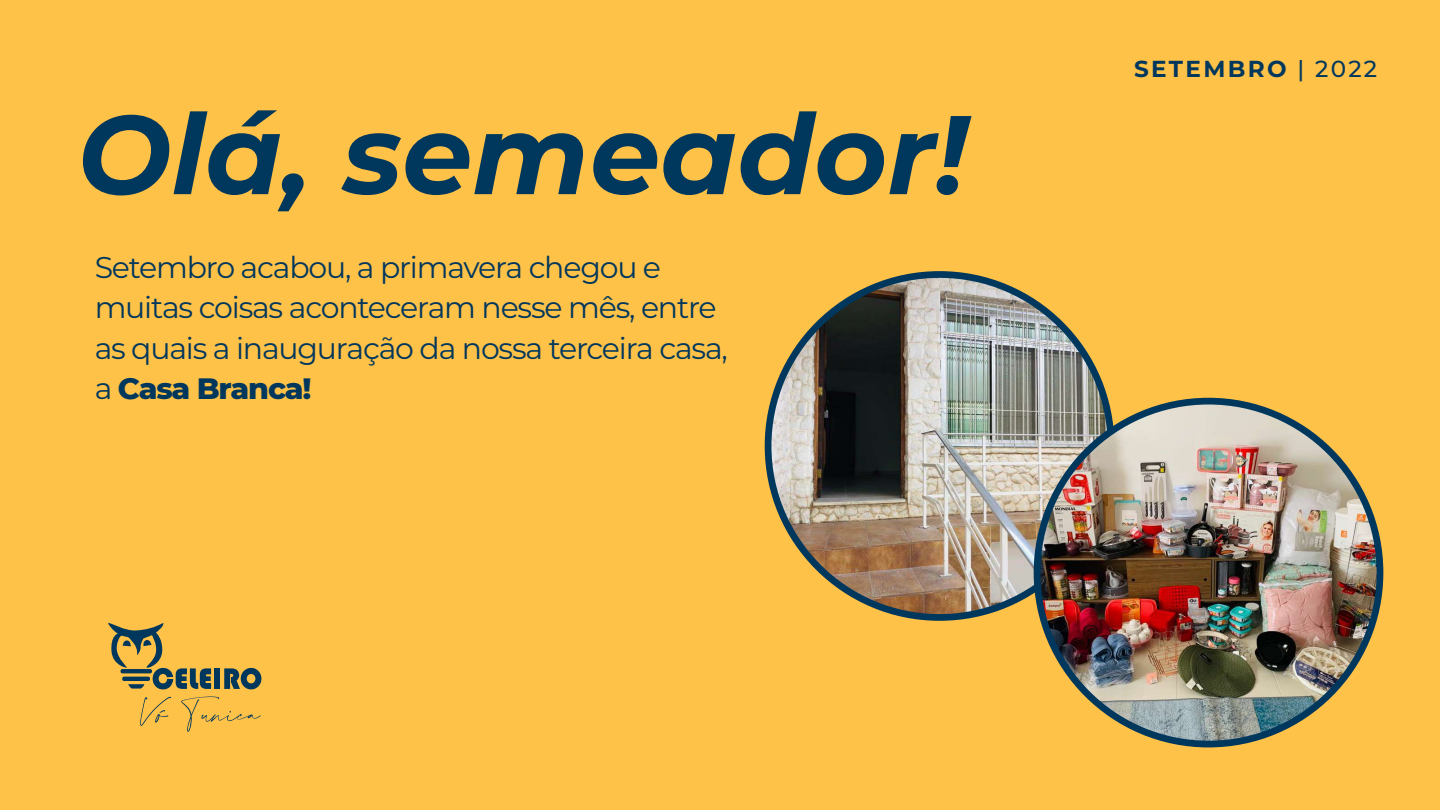
<style>
.page{position:relative;width:1440px;height:810px;background:#ffc248}
.page>*{position:absolute;margin:0;border:0;box-sizing:border-box;transform-origin:0 0}
.t1{font:italic 700 111.6px "Montserrat";color:#00375d}
.t2{font:30px/40.4px "Montserrat";letter-spacing:-.04em;color:#00375d}
.t3{font:700 23.1px "Montserrat";letter-spacing:.1em;color:#00375d}
.s1{font-weight:800}
.s2{font-weight:500}
</style>
<div class="page">
<div style="left:214px;top:668px;width:6px;height:21px;background:#00375d"></div>
<svg style="left:224px;top:668px;width:37px;height:21px"></svg>
<svg style="left:181px;top:696px;width:80px;height:36px"></svg>
<svg style="left:140px;top:697px;width:31px;height:29px"></svg>
<svg style="left:108px;top:623px;width:103px;height:66px"></svg>
<img style="left:768px;top:275px;width:343px;height:342px">
<img style="left:1037px;top:401px;width:343px;height:343px;border-radius:171px">
<h1 class="t1" style="left:77px;top:74px;width:892px">Olá, semeador!</h1>
<p class="t2" style="left:95px;top:246px;width:635px">Setembro acabou, a primavera chegou e muitas coisas aconteceram nesse mês, entre as quais a inauguração da nossa terceira casa, a <span class="s1">Casa Branca!</span></p>
<p class="t3" style="left:1134px;top:53px;width:245px">SETEMBRO <span class="s2">| 2022</span></p>
</div>
